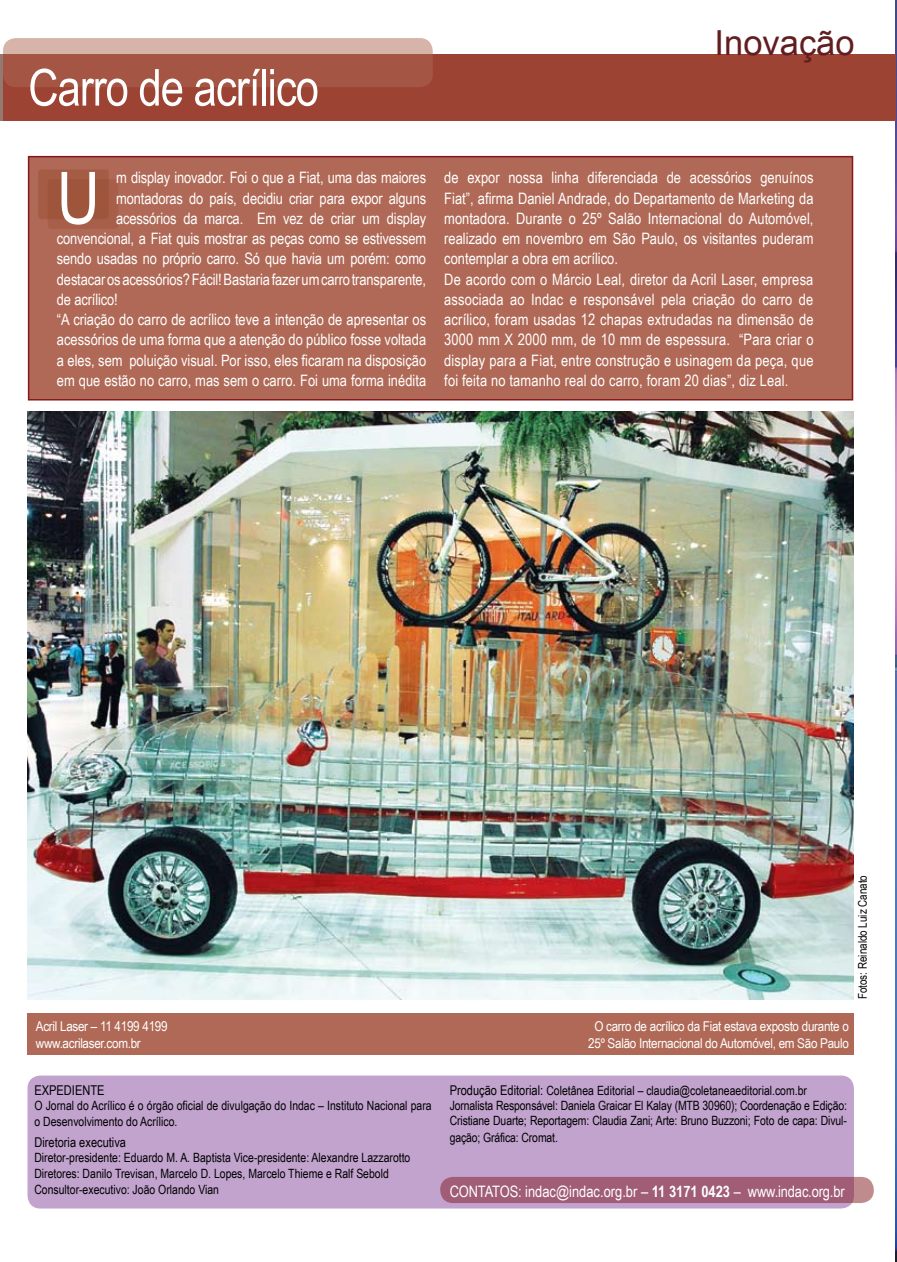
<style>
.page{position:relative;width:897px;height:1262px;background:#fff}
.page>*{position:absolute;margin:0;border:0;box-sizing:border-box;transform-origin:0 0}
.t1{font:72.3px "Arial Narrow";color:#fff}
.t2{font:51px "Arial Narrow";letter-spacing:-.02em;color:#fff}
.t3{font:34.5px "Arial";color:#611d20}
.t4{font:15.75px/20.2px "Arial Narrow";color:#fff}
.t5{font:13.5px/17.1px "Arial Narrow";letter-spacing:-.02em;color:#fff;scale:1.05 1}
.t6{font:13.5px "Arial Narrow";color:#000}
.t7{font:12.75px/15.6px "Arial Narrow";color:#000}
.t8{font:12px "Arial Narrow";color:#000}
.s1{font-size:13.5px}
.s2{font-weight:700}
</style>
<div class="page">
<img style="left:895px;top:0;width:1px;height:1261px">
<div style="left:3px;top:54px;width:892px;height:66px;background:#9c4333"></div>
<div style="left:27px;top:1075px;width:826px;height:133px;background:#c1a3ce;border-radius:13px"></div>
<div style="left:440px;top:1176px;width:433px;height:26px;background:#a05d75;border-radius:13px"></div>
<hr style="left:0;top:54px;width:3px;height:66px;background:#947970">
<svg style="left:3px;top:38px;width:429px;height:49px;fill:#a55544"></svg>
<div style="left:28px;top:156px;width:825px;height:244px;background:#b06956;border:2px solid #89171a"></div>
<div style="left:38px;top:169px;width:71px;height:50px;background:#a55c45;border-radius:3px"></div>
<div style="left:48px;top:179px;width:70px;height:49px;background:#a9604b;border-radius:3px"></div>
<div style="left:48px;top:180px;width:69px;height:49px;background:linear-gradient(to right,#9f553c,#a35a42);border-radius:3px"></div>
<img style="left:895px;top:128px;width:1px;height:181px">
<div style="left:27px;top:1013px;width:826px;height:41px;background:#b06956"></div>
<img style="left:28px;top:411px;width:825px;height:588px">
<h2 class="t2" style="left:28px;top:59px;width:292px">Carro de acrílico</h2>
<h3 class="t3" style="left:714px;top:23px;width:142px">Inovação</h3>
<h1 class="t1" style="left:57px;top:157px;width:44px">U</h1>
<p class="t4" style="left:116px;top:167px;width:311px">m display inovador. Foi o que a Fiat, uma das maiores</p>
<p class="t4" style="left:116px;top:188px;width:311px">montadoras do país, decidiu criar para expor alguns</p>
<p class="t4" style="left:116px;top:208px;width:311px">acessórios da marca. Em vez de criar um display</p>
<p class="t4" style="left:57px;top:228px;width:370px">convencional, a Fiat quis mostrar as peças como se estivessem</p>
<p class="t4" style="left:57px;top:248px;width:370px">sendo usadas no próprio carro. Só que havia um porém: como</p>
<p class="t4" style="left:57px;top:269px;width:370px">destacar os acessórios? Fácil! Bastaria fazer um carro transparente,</p>
<p class="t4" style="left:57px;top:289px;width:62px">de acrílico!</p>
<p class="t4" style="left:57px;top:309px;width:371px">“A criação do carro de acrílico teve a intenção de apresentar os</p>
<p class="t4" style="left:57px;top:329px;width:371px">acessórios de uma forma que a atenção do público fosse voltada</p>
<p class="t4" style="left:57px;top:350px;width:371px">a eles, sem poluição visual. Por isso, eles ficaram na disposição</p>
<p class="t4" style="left:57px;top:370px;width:371px">em que estão no carro, mas sem o carro. Foi uma forma inédita</p>
<p class="t4" style="left:444px;top:167px;width:371px">de expor nossa linha diferenciada de acessórios genuínos Fiat”, afirma Daniel Andrade, do Departamento de Marketing da montadora. Durante o 25º Salão Internacional do Automóvel, realizado em novembro em São Paulo, os visitantes puderam contemplar a obra em acrílico.<br>De acordo com o Márcio Leal, diretor da Acril Laser, empresa associada ao Indac e responsável pela criação do carro de acrílico, foram usadas 12 chapas extrudadas na dimensão de 3000 mm X 2000 mm, de 10 mm de espessura. “Para criar o display para a Fiat, entre construção e usinagem da peça, que foi feita no tamanho real do carro, foram 20 dias”, diz Leal.</p>
<p class="t8" style="left:855px;top:999px;width:126px;rotate:-90deg">Fotos: Reinaldo Luiz Canato</p>
<p class="t5" style="left:36px;top:1017px;width:127px">Acril Laser – 11 4199 4199 www.acrilaser.com.br</p>
<p class="t5" style="left:588px;top:1017px;width:250px;text-align:center">O carro de acrílico da Fiat estava exposto durante o<br>25º Salão Internacional do Automóvel, em São Paulo</p>
<p class="t6" style="left:34px;top:1082px;width:72px">EXPEDIENTE</p>
<p class="t7" style="left:34px;top:1097px;width:399px;line-height:16.2px">O Jornal do Acrílico é o órgão oficial de divulgação do Indac – Instituto Nacional para o Desenvolvimento do Acrílico.</p>
<p class="t6" style="left:34px;top:1134px;width:93px">Diretoria executiva</p>
<p class="t7" style="left:34px;top:1149px;width:377px">Diretor-presidente: Eduardo M. A. Baptista Vice-presidente: Alexandre Lazzarotto<br>Diretores: Danilo Trevisan, Marcelo D. Lopes, Marcelo Thieme e Ralf Sebold<br>Consultor-executivo: João Orlando Vian</p>
<p class="t7" style="left:449px;top:1082px;width:399px"><span class="s1">Produção Editorial:</span> Coletânea Editorial – claudia@coletaneaeditorial.com.br Jornalista Responsável: Daniela Graicar El Kalay (MTB 30960); Coordenação e Edição:<br>Cristiane Duarte; Reportagem: Claudia Zani; Arte: Bruno Buzzoni; Foto de capa: Divul&shy;gação; Gráfica: Cromat.</p>
<p class="t4" style="left:449px;top:1180px;width:396px">CONTATOS: indac@indac.org.br – <span class="s2">11 3171 0423</span> – www.indac.org.br</p>
</div>
